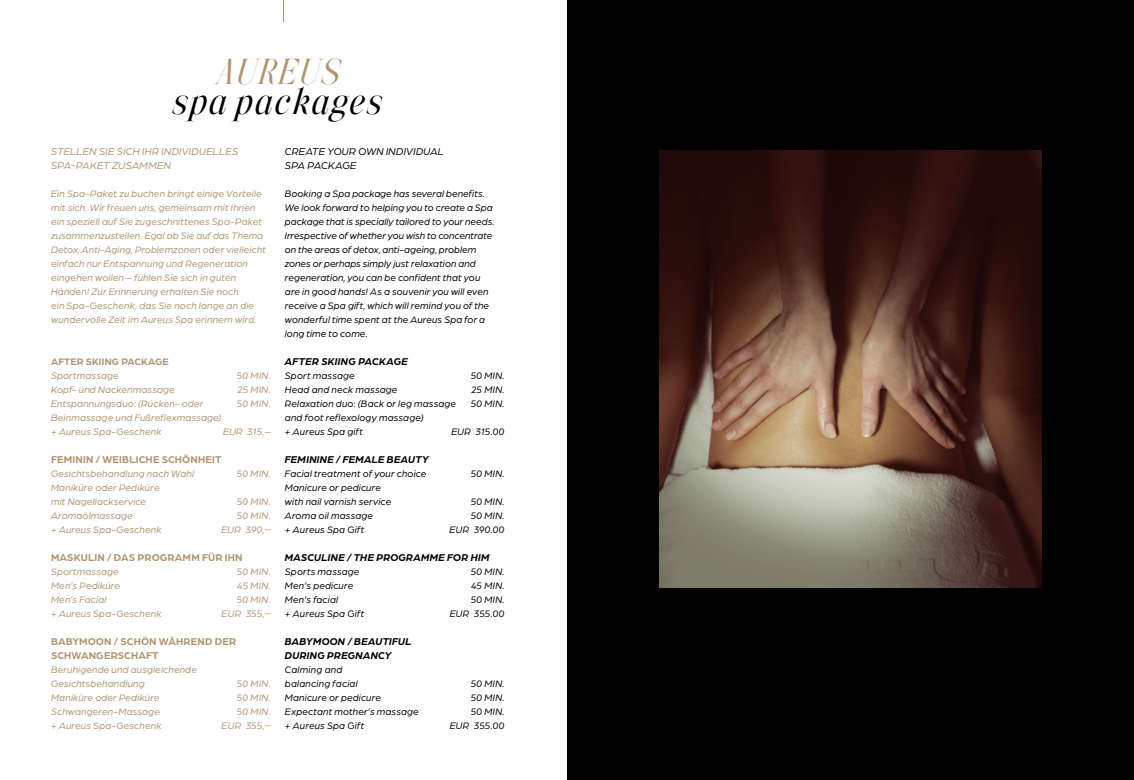
<style>
.page{position:relative;width:1134px;height:780px;background:#fff}
.page>*{position:absolute;margin:0;border:0;box-sizing:border-box;transform-origin:0 0}
.t1{font:italic 36px "The Portray";letter-spacing:.05em;color:#000}
.t2{font:italic 36px "The Portray";letter-spacing:.035em;color:#b09470}
.t3{font:italic 700 10.5px/14px "Arboria";letter-spacing:.01em;color:#000}
.t4{font:700 10.5px/14px "Arboria";letter-spacing:.01em;color:#b09470}
.t5{font:italic 10.5px/14px "Arboria";letter-spacing:.005em;color:#b09470}
.t6{font:italic 10.5px/14px "Arboria";letter-spacing:.01em;color:#000}
.t7{font:italic 10px/14px "Arboria";letter-spacing:.01em;color:#b09470}
.t8{font:italic 10px/14px "Arboria";letter-spacing:.005em;color:#000}
.t9{font:italic 10px/14px "Arboria";letter-spacing:.025em;color:#000}
.t10{font:700 10px "Arboria";letter-spacing:.015em;color:#b09470}
</style>
<div class="page">
<svg style="left:283px;top:0;width:1px;height:23px"></svg>
<div style="left:567px;top:0;width:567px;height:780px;background:#000"></div>
<img style="left:659px;top:150px;width:383px;height:437px">
<h1 class="t2" style="left:216px;top:43px;width:125px">AUREUS</h1>
<h1 class="t1" style="left:174px;top:73px;width:209px">spa packages</h1>
<p class="t5" style="left:51px;top:144px;width:189px">STELLEN SIE SICH IHR INDIVIDUELLES<br>SPA-PAKET ZUSAMMEN</p>
<p class="t7" style="left:51px;top:186px;width:217px">Ein Spa-Paket zu buchen bringt einige Vorteile mit sich. Wir freuen uns, gemeinsam mit Ihnen ein speziell auf Sie zugeschnittenes Spa-Paket zusammenzustellen. Egal ob Sie auf das Thema Detox, Anti-Aging, Problemzonen oder vielleicht einfach nur Entspannung und Regeneration eingehen wollen – fühlen Sie sich in guten Händen! Zur Erinnerung erhalten Sie noch<br>ein Spa-Geschenk, das Sie noch lange an die wundervolle Zeit im Aureus Spa erinnern wird.</p>
<p class="t10" style="left:51px;top:354px;width:119px">AFTER SKIING PACKAGE</p>
<p class="t7" style="left:51px;top:368px;width:69px">Sportmassage</p>
<p class="t7" style="left:237px;top:368px;width:35px">50 MIN.</p>
<p class="t7" style="left:51px;top:382px;width:125px">Kopf- und Nackenmassage</p>
<p class="t7" style="left:237px;top:382px;width:35px">25 MIN.</p>
<p class="t7" style="left:51px;top:396px;width:154px">Entspannungsduo: (Rücken- oder</p>
<p class="t7" style="left:237px;top:396px;width:35px">50 MIN.</p>
<p class="t7" style="left:51px;top:410px;width:172px">Beinmassage und Fußreflexmassage) + Aureus Spa-Geschenk</p>
<p class="t7" style="left:223px;top:424px;width:49px">EUR 315,–</p>
<p class="t6" style="left:285px;top:144px;width:161px">CREATE YOUR OWN INDIVIDUAL<br>SPA PACKAGE</p>
<p class="t8" style="left:285px;top:186px;width:211px">Booking a Spa package has several benefits.<br>We look forward to helping you to create a Spa package that is specially tailored to your needs.<br>Irrespective of whether you wish to concentrate on the areas of detox, anti-ageing, problem zones or perhaps simply just relaxation and regeneration, you can be confident that you are in good hands! As a souvenir you will even receive a Spa gift, which will remind you of the wonderful time spent at the Aureus Spa for a long time to come.</p>
<p class="t3" style="left:285px;top:354px;width:124px">AFTER SKIING PACKAGE</p>
<p class="t8" style="left:285px;top:368px;width:71px">Sport massage</p>
<p class="t8" style="left:471px;top:368px;width:35px">50 MIN.</p>
<p class="t8" style="left:285px;top:382px;width:114px">Head and neck massage</p>
<p class="t8" style="left:471px;top:382px;width:35px">25 MIN.</p>
<p class="t8" style="left:285px;top:396px;width:173px">Relaxation duo: (Back or leg massage</p>
<p class="t8" style="left:471px;top:396px;width:35px">50 MIN.</p>
<p class="t8" style="left:285px;top:410px;width:140px">and foot reflexology massage) + Aureus Spa gift</p>
<p class="t8" style="left:451px;top:424px;width:55px">EUR 315.00</p>
<p class="t4" style="left:51px;top:452px;width:172px">FEMININ / WEIBLICHE SCHÖNHEIT</p>
<p class="t7" style="left:51px;top:466px;width:145px">Gesichtsbehandlung nach Wahl</p>
<p class="t7" style="left:237px;top:466px;width:35px">50 MIN.</p>
<p class="t7" style="left:51px;top:480px;width:110px">Maniküre oder Pediküre mit Nagellackservice</p>
<p class="t7" style="left:237px;top:494px;width:35px">50 MIN.</p>
<p class="t3" style="left:285px;top:452px;width:146px">FEMININE / FEMALE BEAUTY</p>
<p class="t8" style="left:285px;top:466px;width:143px">Facial treatment of your choice</p>
<p class="t8" style="left:471px;top:466px;width:35px">50 MIN.</p>
<p class="t8" style="left:285px;top:480px;width:108px">Manicure or pedicure with nail varnish service</p>
<p class="t8" style="left:471px;top:494px;width:35px">50 MIN.</p>
<p class="t7" style="left:51px;top:508px;width:83px">Aromaölmassage</p>
<p class="t7" style="left:237px;top:508px;width:35px">50 MIN.</p>
<p class="t7" style="left:51px;top:522px;width:112px">+ Aureus Spa-Geschenk</p>
<p class="t7" style="left:221px;top:522px;width:51px">EUR 390,–</p>
<p class="t4" style="left:51px;top:550px;width:193px">MASKULIN / DAS PROGRAMM FÜR IHN</p>
<p class="t7" style="left:51px;top:564px;width:69px">Sportmassage</p>
<p class="t7" style="left:237px;top:564px;width:35px">50 MIN.</p>
<p class="t7" style="left:51px;top:578px;width:71px">Men’s Pediküre</p>
<p class="t7" style="left:237px;top:578px;width:35px">45 MIN.</p>
<p class="t7" style="left:51px;top:592px;width:57px">Men’s Facial</p>
<p class="t7" style="left:237px;top:592px;width:35px">50 MIN.</p>
<p class="t7" style="left:51px;top:606px;width:112px">+ Aureus Spa-Geschenk</p>
<p class="t7" style="left:222px;top:606px;width:51px">EUR 355,–</p>
<p class="t4" style="left:51px;top:634px;width:187px">BABYMOON / SCHÖN WÄHREND DER<br>SCHWANGERSCHAFT</p>
<p class="t7" style="left:51px;top:662px;width:147px">Beruhigende und ausgleichende<br>Gesichtsbehandlung</p>
<p class="t7" style="left:237px;top:676px;width:35px">50 MIN.</p>
<p class="t8" style="left:285px;top:508px;width:90px">Aroma oil massage</p>
<p class="t8" style="left:471px;top:508px;width:35px">50 MIN.</p>
<p class="t8" style="left:285px;top:522px;width:81px">+ Aureus Spa Gift</p>
<p class="t8" style="left:450px;top:522px;width:56px">EUR 390.00</p>
<p class="t3" style="left:285px;top:550px;width:206px">MASCULINE / THE PROGRAMME FOR HIM</p>
<p class="t8" style="left:285px;top:564px;width:76px">Sports massage</p>
<p class="t8" style="left:471px;top:564px;width:35px">50 MIN.</p>
<p class="t8" style="left:285px;top:578px;width:70px">Men’s pedicure</p>
<p class="t8" style="left:471px;top:578px;width:35px">45 MIN.</p>
<p class="t8" style="left:285px;top:592px;width:55px">Men’s facial</p>
<p class="t8" style="left:471px;top:592px;width:35px">50 MIN.</p>
<p class="t8" style="left:285px;top:606px;width:81px">+ Aureus Spa Gift</p>
<p class="t8" style="left:450px;top:606px;width:56px">EUR 355.00</p>
<p class="t3" style="left:285px;top:634px;width:129px">BABYMOON / BEAUTIFUL<br>DURING PREGNANCY</p>
<p class="t9" style="left:285px;top:662px;width:74px">Calming and balancing facial</p>
<p class="t8" style="left:471px;top:676px;width:35px">50 MIN.</p>
<p class="t7" style="left:51px;top:690px;width:110px">Maniküre oder Pediküre</p>
<p class="t7" style="left:237px;top:690px;width:35px">50 MIN.</p>
<p class="t7" style="left:51px;top:704px;width:110px">Schwangeren-Massage</p>
<p class="t7" style="left:237px;top:704px;width:35px">50 MIN.</p>
<p class="t7" style="left:51px;top:718px;width:112px">+ Aureus Spa-Geschenk</p>
<p class="t7" style="left:222px;top:718px;width:51px">EUR 355,–</p>
<p class="t8" style="left:285px;top:690px;width:98px">Manicure or pedicure</p>
<p class="t8" style="left:471px;top:690px;width:35px">50 MIN.</p>
<p class="t8" style="left:285px;top:704px;width:135px">Expectant mother’s massage</p>
<p class="t8" style="left:471px;top:704px;width:35px">50 MIN.</p>
<p class="t8" style="left:285px;top:718px;width:81px">+ Aureus Spa Gift</p>
<p class="t8" style="left:450px;top:718px;width:56px">EUR 355.00</p>
</div>
